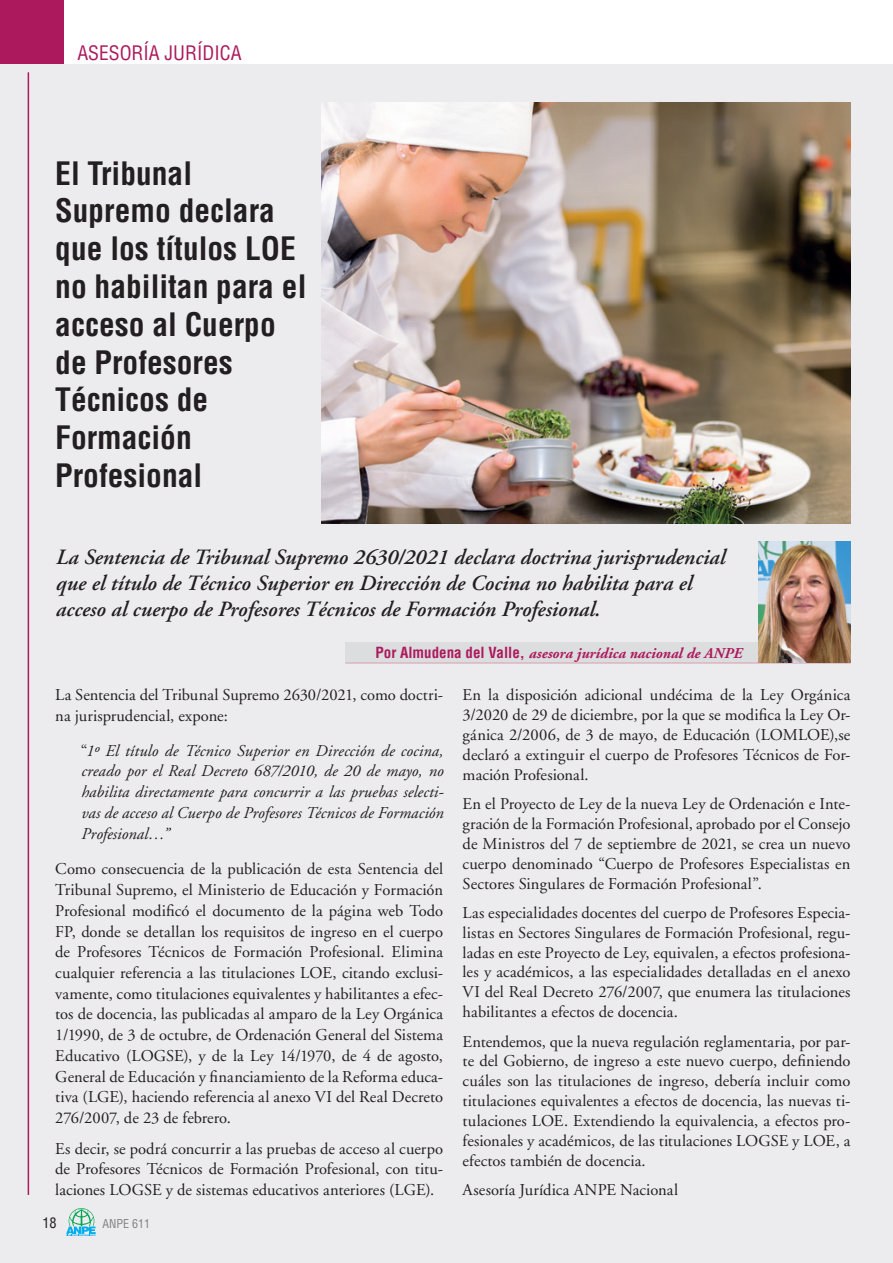
<style>
.page{position:relative;width:893px;height:1263px;background:#fff}
.page>*{position:absolute;margin:0;border:0;box-sizing:border-box;transform-origin:0 0}
.t1{font:700 condensed 31.5px/37.8px "Helvetica";color:#231f20}
.t2{font:italic 600 21.75px/26.1px "Adobe Garamond";color:#231f20}
.t3{font:condensed 19.5px "Helvetica";color:#ac1a5d}
.t4{font:16.5px/19.8px "Adobe Garamond";color:#231f20;text-align:justify}
.t5{font:italic 16.5px/20.7px "Adobe Garamond";color:#231f20;text-align:justify}
.t6{font:italic 700 15px "Adobe Garamond";color:#ac1a5d}
.t7{font:condensed 14.25px "Helvetica";color:#231f20}
.t8{font:condensed 12px "Helvetica";color:#808285}
.s1{font-family:"Helvetica";font-style:normal;font-stretch:condensed}
.s2{font-style:normal}
</style>
<div class="page">
<div style="left:0;top:64px;width:893px;height:1199px;background:#ececee"></div>
<div style="left:0;top:0;width:64px;height:64px;background:#ac1a5d"></div>
<hr style="left:28px;top:72px;width:1px;height:1123px;background:#ac1a5d">
<svg style="left:66px;top:1208px;width:30px;height:28px"></svg>
<img style="left:322px;top:102px;width:528px;height:422px">
<div style="left:345px;top:642px;width:505px;height:21px;background:#dcdddf"></div>
<hr style="left:345px;top:663px;width:505px;height:1px;background:#d89fab">
<img style="left:759px;top:541px;width:91px;height:122px">
<p class="t3" style="left:77px;top:40px;width:166px">ASESORÍA JURÍDICA</p>
<h1 class="t1" style="left:55px;top:154px;width:253px">El Tribunal<br>Supremo declara que los títulos LOE no habilitan para el acceso al Cuerpo de Profesores<br>Técnicos de<br>Formación<br>Profesional</h1>
<h2 class="t2" style="left:55px;top:545px;width:671px">La Sentencia de Tribunal Supremo 2630/2021 declara doctrina jurisprudencial que el título de Técnico Superior en Dirección de Cocina no habilita para el acceso al cuerpo de Profesores Técnicos de Formación Profesional.</h2>
<p class="t6" style="left:375px;top:645px;width:368px"><span class="s1">Por Almudena del Valle,</span> asesora jurídica nacional de ANPE</p>
<p class="t4" style="left:55px;top:685px;width:389px;line-height:20.7px">La Sentencia del Tribunal Supremo 2630/2021, como doctri&shy;na jurisprudencial, expone:</p>
<p class="t5" style="left:81px;top:741px;width:364px"><span class="s2">“</span>1º El título de Técnico Superior en Dirección de cocina, creado por el Real Decreto 687/2010, de 20 de mayo, no habilita directamente para concurrir a las pruebas selecti&shy;vas de acceso al Cuerpo de Profesores Técnicos de Formación Profesional…”</p>
<p class="t4" style="left:55px;top:859px;width:389px;line-height:20.7px">Como consecuencia de la publicación de esta Sentencia del Tribunal Supremo, el Ministerio de Educación y Formación Profesional modificó el documento de la página web Todo FP, donde se detallan los requisitos de ingreso en el cuerpo de Profesores Técnicos de Formación Profesional. Elimina cualquier referencia a las titulaciones LOE, citando exclusi&shy;vamente, como titulaciones equivalentes y habilitantes a efec&shy;tos de docencia, las publicadas al amparo de la Ley Orgánica 1/1990, de 3 de octubre, de Ordenación General del Sistema Educativo (LOGSE), y de la Ley 14/1970, de 4 de agosto, General de Educación y financiamiento de la Reforma educa&shy;tiva (LGE), haciendo referencia al anexo VI del Real Decreto 276/2007, de 23 de febrero.</p>
<p class="t4" style="left:55px;top:1138px;width:389px;line-height:20.7px">Es decir, se podrá concurrir a las pruebas de acceso al cuerpo de Profesores Técnicos de Formación Profesional, con titu&shy;laciones LOGSE y de sistemas educativos anteriores (LGE).</p>
<p class="t7" style="left:43px;top:1214px;width:16px">18</p>
<p class="t8" style="left:102px;top:1216px;width:49px">ANPE 611</p>
<p class="t4" style="left:463px;top:686px;width:389px">En la disposición adicional undécima de la Ley Orgánica 3/2020 de 29 de diciembre, por la que se modifica la Ley Or&shy;gánica 2/2006, de 3 de mayo, de Educación (LOMLOE),se declaró a extinguir el cuerpo de Profesores Técnicos de For&shy;mación Profesional.</p>
<p class="t4" style="left:463px;top:794px;width:389px">En el Proyecto de Ley de la nueva Ley de Ordenación e Inte&shy;gración de la Formación Profesional, aprobado por el Consejo de Ministros del 7 de septiembre de 2021, se crea un nuevo cuerpo denominado “Cuerpo de Profesores Especialistas en Sectores Singulares de Formación Profesional”.</p>
<p class="t4" style="left:463px;top:903px;width:389px">Las especialidades docentes del cuerpo de Profesores Especia&shy;listas en Sectores Singulares de Formación Profesional, regu&shy;ladas en este Proyecto de Ley, equivalen, a efectos profesiona&shy;les y académicos, a las especialidades detalladas en el anexo VI del Real Decreto 276/2007, que enumera las titulaciones habilitantes a efectos de docencia.</p>
<p class="t4" style="left:463px;top:1032px;width:389px">Entendemos, que la nueva regulación reglamentaria, por par&shy;te del Gobierno, de ingreso a este nuevo cuerpo, definiendo cuáles son las titulaciones de ingreso, debería incluir como titulaciones equivalentes a efectos de docencia, las nuevas ti&shy;tulaciones LOE. Extendiendo la equivalencia, a efectos pro&shy;fesionales y académicos, de las titulaciones LOGSE y LOE, a efectos también de docencia.</p>
<p class="t4" style="left:463px;top:1180px;width:217px">Asesoría Jurídica ANPE Nacional</p>
</div>
